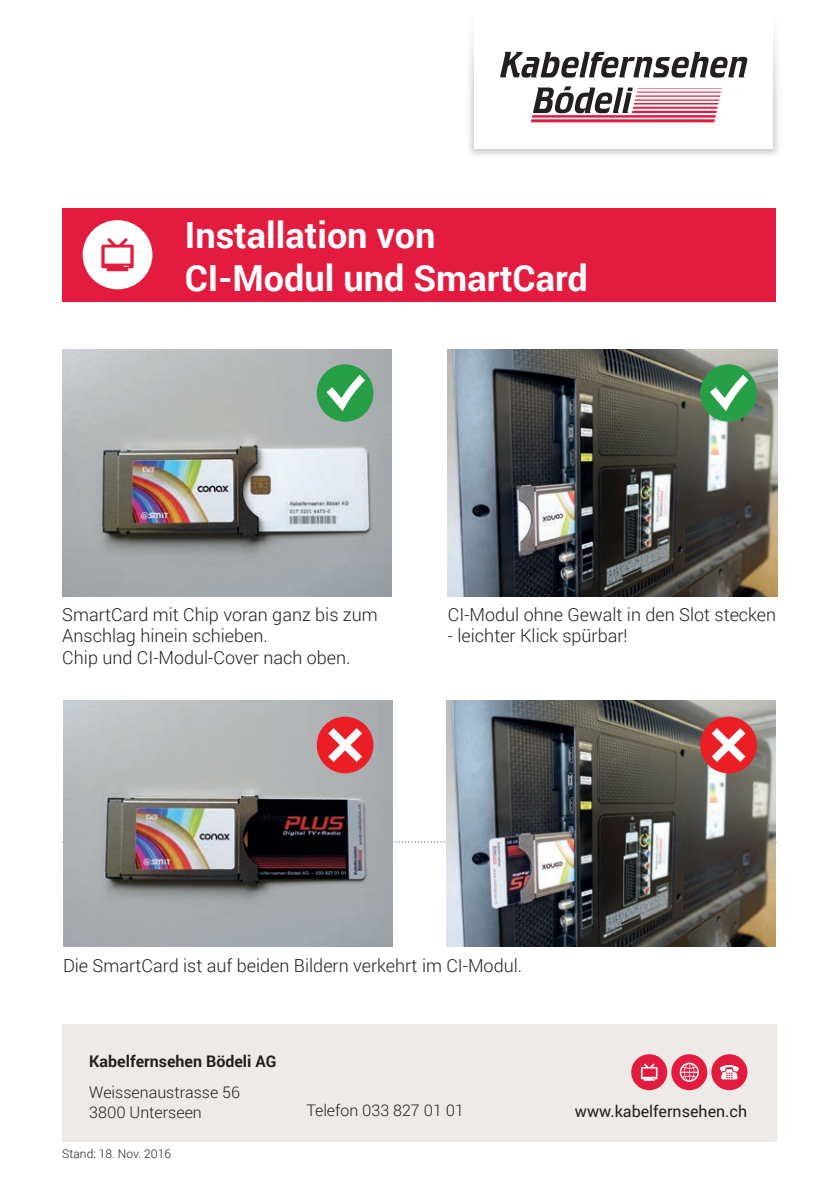
<style>
.page{position:relative;width:840px;height:1191px;background:#fff}
.page>*{position:absolute;margin:0;border:0;box-sizing:border-box;transform-origin:0 0}
.t1{font:700 36px/43.2px "Roboto";color:#fff}
.t2{font:300 18px/21.6px "Roboto";color:#231f20}
.t3{font:300 16px/20px "Roboto";color:#231f20}
.t4{font:700 16px "Roboto";color:#231f20}
.t5{font:16px "Roboto";color:#231f20}
.t6{font:300 12px "Roboto";color:#231f20}
</style>
<div class="page">
<div style="left:62px;top:208px;width:713px;height:94px;background:#e31b3e"></div>
<div style="left:83px;top:220px;width:69px;height:69px;background:#fff;border-radius:50%"></div>
<svg style="left:101px;top:238px;width:33px;height:33px"></svg>
<svg style="left:500px;top:52px;width:246px;height:26px"></svg>
<svg style="left:533px;top:86px;width:99px;height:27px"></svg>
<hr style="left:637px;top:88px;width:84px;height:1px;background:#e31b3e">
<hr style="left:636px;top:92px;width:84px;height:1px;background:#e31b3e">
<hr style="left:635px;top:95px;width:85px;height:2px;background:#e31b3e">
<hr style="left:634px;top:99px;width:85px;height:2px;background:#e31b3e">
<hr style="left:633px;top:103px;width:85px;height:1px;background:#e31b3e">
<hr style="left:632px;top:107px;width:85px;height:2px;background:#e31b3e">
<hr style="left:631px;top:111px;width:85px;height:2px;background:#e31b3e">
<hr style="left:531px;top:115px;width:184px;height:3px;background:#e31b3e">
<svg style="left:531px;top:119px;width:183px;height:3px"></svg>
<div style="left:62px;top:1025px;width:714px;height:117px;background:#edeae7"></div>
<div style="left:711px;top:1054px;width:36px;height:36px;background:#e31b3e;border-radius:50%"></div>
<svg style="left:719px;top:1065px;width:19px;height:14px"></svg>
<div style="left:671px;top:1054px;width:36px;height:36px;background:#e31b3e;border-radius:50%"></div>
<svg style="left:679px;top:1062px;width:19px;height:19px"></svg>
<div style="left:631px;top:1054px;width:35px;height:36px;background:#e31b3e;border-radius:50%"></div>
<svg style="left:640px;top:1063px;width:17px;height:17px"></svg>
<svg style="left:392px;top:841px;width:53px;height:1px"></svg>
<img style="left:446px;top:700px;width:329px;height:247px">
<img style="left:63px;top:700px;width:329px;height:247px">
<div style="left:316px;top:716px;width:57px;height:57px;background:#ec1e25;border-radius:50%"></div>
<svg style="left:328px;top:728px;width:34px;height:34px"></svg>
<div style="left:699px;top:716px;width:57px;height:57px;background:#ec1e25;border-radius:50%"></div>
<svg style="left:711px;top:728px;width:34px;height:34px"></svg>
<img style="left:62px;top:349px;width:329px;height:247px">
<img style="left:447px;top:349px;width:329px;height:247px">
<div style="left:316px;top:364px;width:57px;height:58px;background:#279f47;border-radius:50%"></div>
<svg style="left:326px;top:375px;width:39px;height:36px"></svg>
<div style="left:699px;top:364px;width:57px;height:58px;background:#279f47;border-radius:50%"></div>
<svg style="left:710px;top:375px;width:38px;height:36px"></svg>
<h1 class="t1" style="left:185px;top:212px;width:404px">Installation von<br>CI-Modul und SmartCard</h1>
<p class="t2" style="left:62px;top:603px;width:317px">SmartCard mit Chip voran ganz bis zum<br>Anschlag hinein schieben.<br>Chip und CI-Modul-Cover nach oben.</p>
<p class="t2" style="left:447px;top:603px;width:329px">CI-Modul ohne Gewalt in den Slot stecken</p>
<p class="t2" style="left:447px;top:624px;width:181px">- leichter Klick spürbar!</p>
<p class="t2" style="left:63px;top:954px;width:460px">Die SmartCard ist auf beiden Bildern verkehrt im CI-Modul.</p>
<p class="t4" style="left:89px;top:1050px;width:188px">Kabelfernsehen Bödeli AG</p>
<p class="t3" style="left:89px;top:1081px;width:152px">Weissenaustrasse 56<br>3800 Unterseen</p>
<p class="t6" style="left:62px;top:1145px;width:110px">Stand: 18. Nov. 2016</p>
<p class="t3" style="left:306px;top:1099px;width:159px">Telefon 033 827 01 01</p>
<p class="t5" style="left:574px;top:1099px;width:173px">www.kabelfernsehen.ch</p>
</div>
